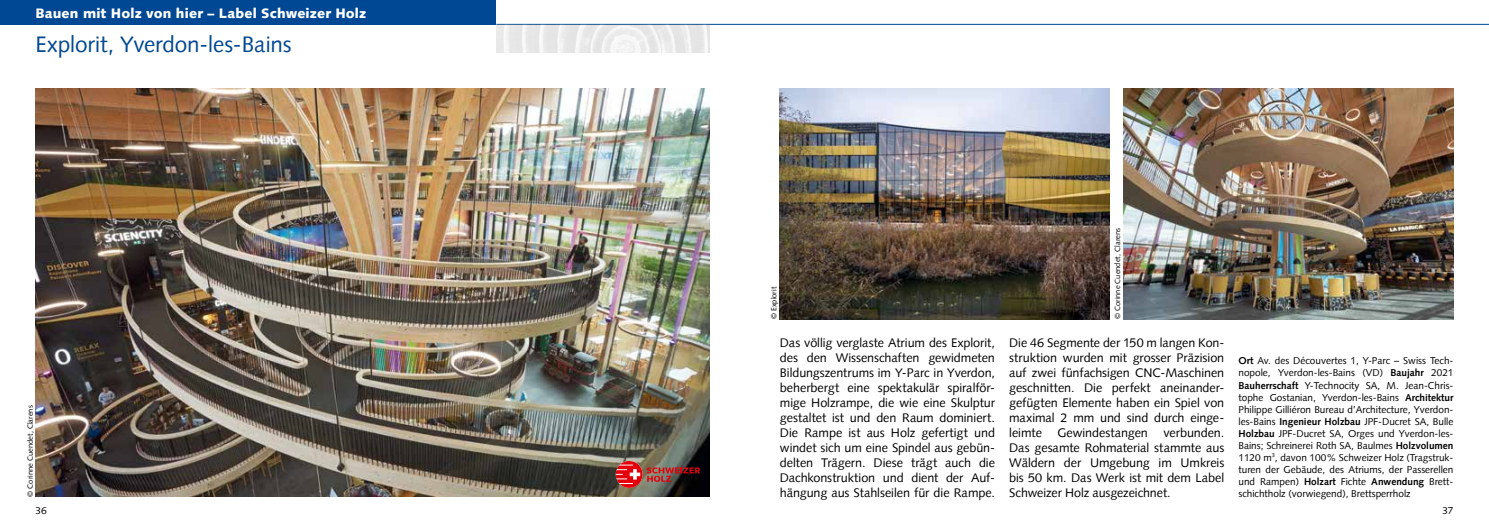
<style>
.page{position:relative;width:1489px;height:525px;background:#fff}
.page>*{position:absolute;margin:0;border:0;box-sizing:border-box;transform-origin:0 0}
.t1{font:22.5px "Syntax";letter-spacing:-.005em;color:#004893}
.t2{font:900 13.75px "Syntax";letter-spacing:.01em;color:#fff}
.t3{font:12.5px/15px "Syntax";letter-spacing:-.005em;color:#000;text-align:justify}
.t4{font:10px/12px "Syntax";color:#000}
.t5{font:7.5px "Syntax";color:#000}
.s1{font-weight:700}
</style>
<div class="page">
<div style="left:0;top:0;width:496px;height:25px;background:#004893"></div>
<hr style="left:496px;top:24px;width:992px;height:1px;background:#004893">
<img style="left:496px;top:25px;width:213px;height:27px">
<img style="left:35px;top:89px;width:674px;height:407px">
<img style="left:780px;top:89px;width:329px;height:230px">
<img style="left:1123px;top:89px;width:330px;height:230px">
<svg style="left:615px;top:460px;width:85px;height:27px;background:#874441"></svg>
<p class="t2" style="left:35px;top:5px;width:332px">Bauen mit Holz von hier – Label Schweizer Holz</p>
<h1 class="t1" style="left:35px;top:31px;width:257px">Explorit, Yverdon-les-Bains</h1>
<p class="t5" style="left:26px;top:496px;width:92px;rotate:-90deg">© Corinne Cuendet, Clarens</p>
<p class="t5" style="left:769px;top:319px;width:34px;rotate:-90deg">© Explorit</p>
<p class="t5" style="left:1113px;top:319px;width:92px;rotate:-90deg">© Corinne Cuendet, Clarens</p>
<p class="t3" style="left:780px;top:334px;width:216px">Das völlig verglaste Atrium des Explorit, des den Wissenschaften gewidmeten Bildungszentrums im Y-Parc in Yverdon, beherbergt eine spektakulär spiralför&shy;mige Holzrampe, die wie eine Skulptur gestaltet ist und den Raum dominiert.<br>Die Rampe ist aus Holz gefertigt und windet sich um eine Spindel aus gebün&shy;delten Trägern. Diese trägt auch die Dachkonstruktion und dient der Auf&shy;hängung aus Stahlseilen für die Rampe.</p>
<p class="t3" style="left:1009px;top:334px;width:216px;text-align:left">Die 46 Segmente der 150 m langen Kon&shy;struktion wurden mit grosser Präzision auf zwei fünfachsigen CNC-Maschinen geschnitten. Die perfekt aneinander&shy;gefügten Elemente haben ein Spiel von maximal 2 mm und sind durch einge&shy;leimte Gewindestangen verbunden.<br>Das gesamte Rohmaterial stammte aus Wäldern der Umgebung im Umkreis bis 50 km. Das Werk ist mit dem Label Schweizer Holz ausgezeichnet.</p>
<p class="t4" style="left:1238px;top:355px;width:216px"><span class="s1">Ort</span> Av. des Découvertes 1, Y-Parc – Swiss Tech&shy;nopole, Yverdon-les-Bains (VD) <span class="s1">Baujahr</span> 2021<br><span class="s1">Bauherrschaft</span> Y-Technocity SA, M. Jean-Chris&shy;tophe Gostanian, Yverdon-les-Bains <span class="s1">Architektur </span>Philippe Gilliéron Bureau d’Architecture, Yverdon&shy;les-Bains <span class="s1">Ingenieur Holzbau</span> JPF-Ducret SA, Bulle <span class="s1">Holzbau</span> JPF-Ducret SA, Orges und Yverdon-les-Bains; Schreinerei Roth SA, Baulmes <span class="s1">Holzvolumen </span>1120 m<sup>3</sup>, davon 100% Schweizer Holz (Tragstruk&shy;turen der Gebäude, des Atriums, der Passerellen und Rampen) <span class="s1">Holzart</span> Fichte <span class="s1">Anwendung</span> Brett-</p>
<p class="t4" style="left:1238px;top:487px;width:174px">schichtholz (vorwiegend), Brettsperrholz</p>
<p class="t4" style="left:35px;top:504px;width:13px">36</p>
<p class="t4" style="left:1442px;top:504px;width:13px">37</p>
</div>
